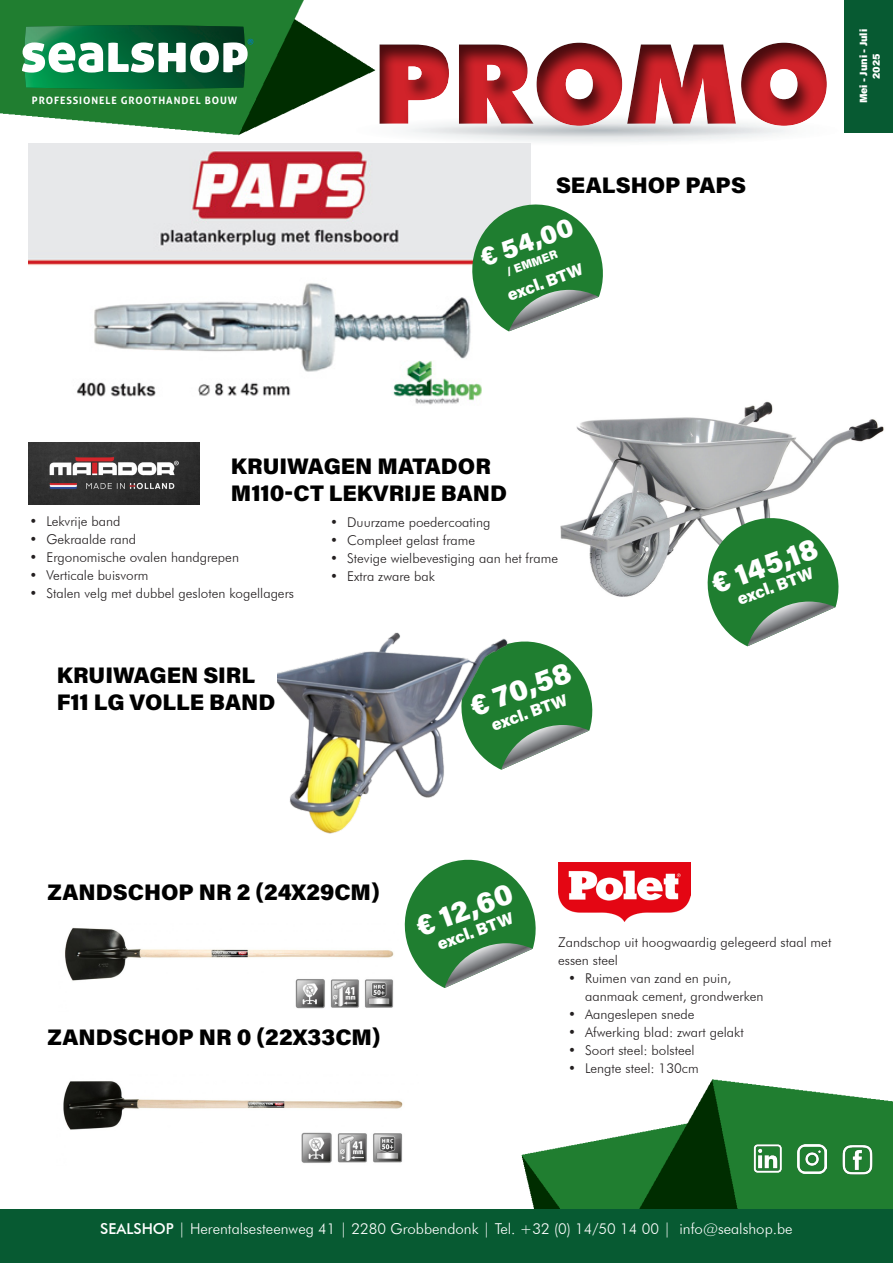
<style>
.page{position:relative;width:893px;height:1263px;background:#fff}
.page>*{position:absolute;margin:0;border:0;box-sizing:border-box;transform-origin:0 0}
.t1{font:30px "Acumin Variable Concept";color:#fff}
.t2{font:27px "Acumin Variable Concept";color:#fff}
.t3{font:22.5px/27px "Acumin Variable Concept";color:#000}
.t4{font:16.5px "Acumin Variable Concept";color:#fff}
.t5{font:300 15px "Futura BT";color:#fff}
.t6{font:300 13.5px/18px "Futura BT";color:#231f20}
.t7{font:12px "Acumin Variable Concept";color:#fff}
.t8{font:10.5px/12.6px "Acumin Variable Concept";color:#fff;text-align:center}
.t9{font:700 10.2px "Aller";letter-spacing:.09em;color:#fff}
.s1{font-weight:500}
</style>
<div class="page">
<img style="left:443px;top:862px;width:450px;height:348px">
<img style="left:0;top:0;width:593px;height:266px">
<img style="left:593px;top:126px;width:300px;height:16px">
<div style="left:844px;top:0;width:49px;height:132px;background:#075a32"></div>
<div style="left:0;top:1210px;width:893px;height:53px;background:#075a32"></div>
<svg style="left:22px;top:25px;width:231px;height:64px"></svg>
<div style="left:378px;top:42px;width:449px;height:84px;background:#231f20;opacity:.75"></div>
<img style="left:754px;top:1145px;width:32px;height:32px">
<img style="left:798px;top:1144px;width:28px;height:29px">
<img style="left:842px;top:1144px;width:34px;height:33px">
<img style="left:29px;top:442px;width:171px;height:62px">
<img style="left:560px;top:401px;width:324px;height:246px">
<svg style="left:698px;top:509px;width:142px;height:137px"></svg>
<svg style="left:512px;top:632px;width:82px;height:133px"></svg>
<img style="left:277px;top:632px;width:235px;height:202px">
<img style="left:65px;top:927px;width:329px;height:82px">
<img style="left:558px;top:862px;width:132px;height:60px">
<svg style="left:404px;top:859px;width:133px;height:129px"></svg>
<img style="left:63px;top:1081px;width:340px;height:82px">
<img style="left:29px;top:144px;width:501px;height:261px">
<svg style="left:464px;top:196px;width:139px;height:135px"></svg>
<p class="t9" style="left:32px;top:94px;width:207px">PROFESSIONELE GROOTHANDEL BOUW</p>
<p class="t3" style="left:556px;top:171px;width:191px">SEALSHOP PAPS</p>
<p class="t2" style="left:474px;top:241px;width:100px;rotate:-20deg">€ 54,00</p>
<p class="t7" style="left:504px;top:264px;width:55px;rotate:-20deg">/ EMMER</p>
<p class="t4" style="left:504px;top:285px;width:81px;rotate:-20deg">excl. BTW</p>
<p class="t8" style="left:857px;top:103px;width:76px;rotate:-90deg">Mei - Juni - Juli<br>2025</p>
<p class="t3" style="left:231px;top:452px;width:278px">KRUIWAGEN MATADOR<br>M110-CT LEKVRIJE BAND</p>
<p class="t6" style="left:29px;top:512px;width:93px">• Lekvrije band</p>
<p class="t6" style="left:29px;top:530px;width:108px">• Gekraalde rand</p>
<p class="t6" style="left:29px;top:548px;width:211px">• Ergonomische ovalen handgrepen</p>
<p class="t6" style="left:29px;top:566px;width:121px">• Verticale buisvorm</p>
<p class="t6" style="left:29px;top:584px;width:266px">• Stalen velg met dubbel gesloten kogellagers</p>
<p class="t3" style="left:57px;top:660px;width:200px">KRUIWAGEN SIRL</p>
<p class="t3" style="left:57px;top:687px;width:220px">F11 LG VOLLE BAND</p>
<p class="t6" style="left:330px;top:513px;width:162px">• Duurzame poedercoating</p>
<p class="t6" style="left:330px;top:531px;width:147px">• Compleet gelast frame</p>
<p class="t6" style="left:330px;top:549px;width:229px">• Stevige wielbevestiging aan het frame</p>
<p class="t6" style="left:330px;top:567px;width:106px">• Extra zware bak</p>
<p class="t1" style="left:464px;top:687px;width:107px;rotate:-20deg">€ 70,58</p>
<p class="t4" style="left:488px;top:715px;width:81px;rotate:-20deg">excl. BTW</p>
<p class="t1" style="left:705px;top:565px;width:113px;rotate:-20deg">€ 145,18</p>
<p class="t4" style="left:734px;top:589px;width:81px;rotate:-20deg">excl. BTW</p>
<p class="t3" style="left:47px;top:878px;width:334px">ZANDSCHOP NR 2 (24X29CM)</p>
<p class="t3" style="left:47px;top:1023px;width:335px">ZANDSCHOP NR 0 (22X33CM)</p>
<p class="t1" style="left:410px;top:907px;width:104px;rotate:-20deg">€ 12,60</p>
<p class="t4" style="left:434px;top:934px;width:81px;rotate:-20deg">excl. BTW</p>
<p class="t6" style="left:558px;top:933px;width:275px">Zandschop uit hoogwaardig gelegeerd staal met essen steel</p>
<p class="t6" style="left:585px;top:969px;width:180px;text-indent:-17px">• Ruimen van zand en puin, aanmaak cement, grondwerken</p>
<p class="t6" style="left:568px;top:1005px;width:128px">• Aangeslepen snede</p>
<p class="t6" style="left:568px;top:1023px;width:177px">• Afwerking blad: zwart gelakt</p>
<p class="t6" style="left:568px;top:1041px;width:128px">• Soort steel: bolsteel</p>
<p class="t6" style="left:568px;top:1059px;width:132px">• Lengte steel: 130cm</p>
<p class="t5" style="left:100px;top:1219px;width:694px"><span class="s1">SEALSHOP</span> | Herentalsesteenweg 41 | 2280 Grobbendonk | Tel. +32 (0) 14/50 14 00 | info@sealshop.be</p>
</div>
